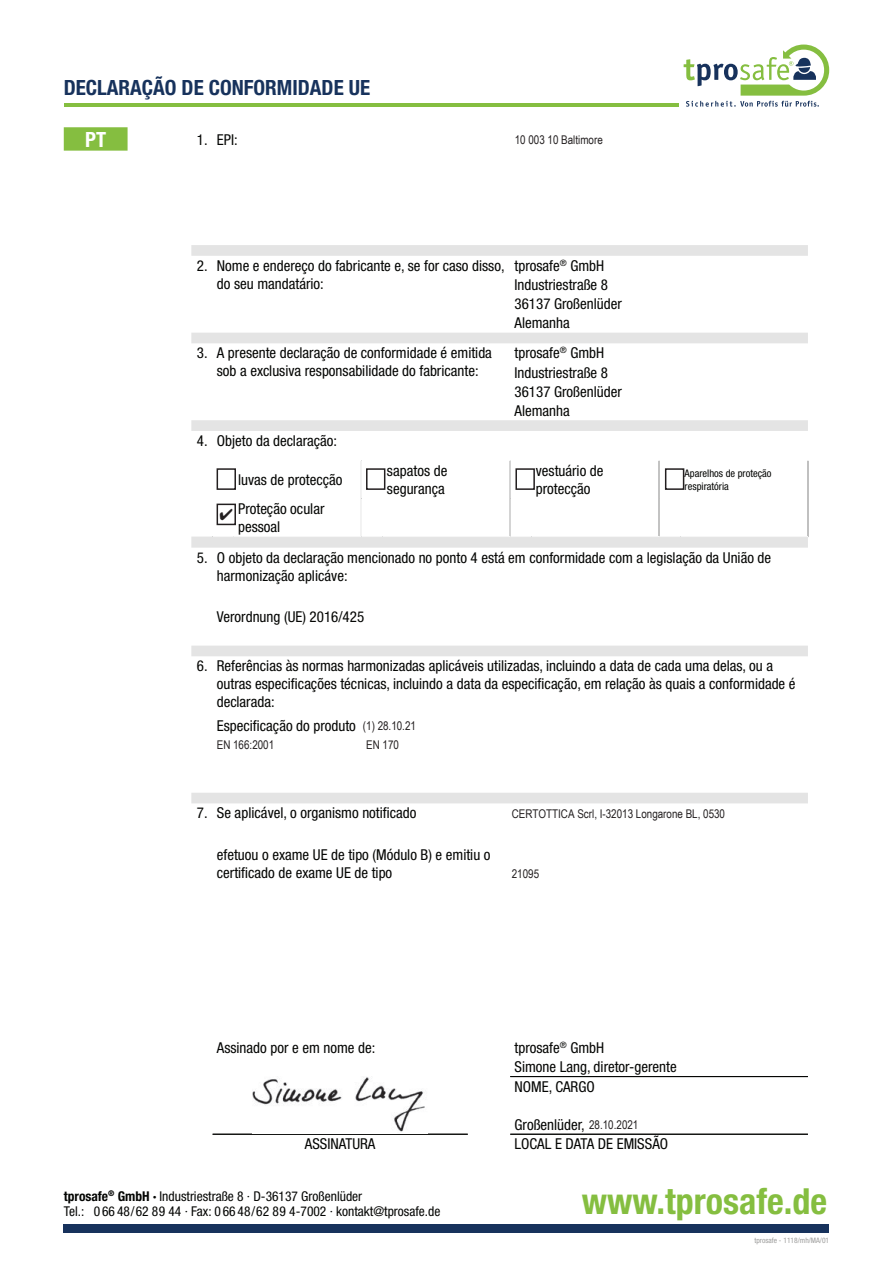
<style>
.page{position:relative;width:893px;height:1263px;background:#fff}
.page>*{position:absolute;margin:0;border:0;box-sizing:border-box;transform-origin:0 0}
.t1{font:700 condensed 36px "Helvetica Neue LTW1 G";color:#85be40}
.t2{font:700 condensed 21px "Helvetica Neue LTW1 G";color:#17325c}
.t3{font:700 condensed 21px "Helvetica Neue LTW1 G";color:#fff}
.t4{font:condensed 15px/18px "Helvetica Neue LTW1 G";color:#040503}
.t5{font:condensed 13.5px/15px "Helvetica Neue LTW1 G";color:#040503}
.t6{font:12px "Arial Narrow";color:#231f20}
.t7{font:condensed 10.5px/12.6px "Helvetica Neue LTW1 G";color:#040503}
.t8{font:condensed 7.5px "Helvetica Neue LTW1 G";color:#9d9d9c}
.s1{font-weight:700}
</style>
<div class="page">
<hr style="left:64px;top:103px;width:614px;height:4px;background:#85be40">
<svg style="left:684px;top:45px;width:145px;height:62px"></svg>
<div style="left:64px;top:1225px;width:765px;height:8px;background:#17325c"></div>
<svg style="left:64px;top:127px;width:64px;height:24px;background:#88c046"></svg>
<svg style="left:191px;top:245px;width:617px;height:558px"></svg>
<hr style="left:361px;top:461px;width:1px;height:38px;background:#fff">
<hr style="left:361px;top:499px;width:1px;height:37px;background:#fff">
<svg style="left:213px;top:536px;width:21px;height:1px"></svg>
<hr style="left:234px;top:536px;width:127px;height:1px;background:#fff">
<hr style="left:510px;top:461px;width:1px;height:38px;background:#fff">
<hr style="left:510px;top:499px;width:1px;height:37px;background:#fff">
<svg style="left:361px;top:536px;width:22px;height:1px"></svg>
<hr style="left:383px;top:536px;width:127px;height:1px;background:#fff">
<hr style="left:659px;top:461px;width:1px;height:38px;background:#fff">
<hr style="left:659px;top:499px;width:1px;height:37px;background:#fff">
<svg style="left:510px;top:536px;width:21px;height:1px"></svg>
<hr style="left:531px;top:536px;width:128px;height:1px;background:#fff">
<hr style="left:807px;top:461px;width:1px;height:38px;background:#fff">
<hr style="left:807px;top:499px;width:1px;height:37px;background:#fff">
<svg style="left:659px;top:536px;width:21px;height:1px"></svg>
<hr style="left:680px;top:536px;width:128px;height:1px;background:#fff">
<hr style="left:213px;top:1134px;width:255px;height:1px;background:#040503">
<hr style="left:510px;top:1076px;width:298px;height:1px;background:#040503">
<hr style="left:510px;top:1134px;width:298px;height:1px;background:#040503">
<img style="left:253px;top:1077px;width:172px;height:55px">
<div style="left:217px;top:468px;width:19px;height:22px;border:2px solid #231f20"></div>
<svg style="left:365px;top:468px;width:171px;height:23px"></svg>
<div style="left:665px;top:468px;width:19px;height:22px;border:2px solid #231f20"></div>
<div style="left:217px;top:504px;width:19px;height:21px;border:2px solid #231f20"></div>
<svg style="left:220px;top:509px;width:12px;height:11px"></svg>
<h2 class="t2" style="left:64px;top:75px;width:308px">DECLARAÇÃO DE CONFORMIDADE UE</h2>
<h2 class="t3" style="left:85px;top:127px;width:22px">PT</h2>
<p class="t4" style="left:197px;top:132px;width:42px">1. EPI:</p>
<p class="t6" style="left:515px;top:133px;width:90px">10 003 10 Baltimore</p>
<p class="t4" style="left:217px;top:258px;width:289px;text-indent:-20px">2. Nome e endereço do fabricante e, se for caso disso, do seu mandatário:</p>
<p class="t4" style="left:197px;top:345px;width:297px;text-align:center">3. A presente declaração de conformidade é emitida sob a exclusiva responsabilidade do fabricante:</p>
<p class="t4" style="left:514px;top:257px;width:109px;line-height:19.2px">tprosafe<sup>®</sup> GmbH<br>Industriestraße 8<br>36137 Großenlüder</p>
<p class="t4" style="left:514px;top:345px;width:109px;line-height:19.2px">tprosafe<sup>®</sup> GmbH<br>Industriestraße 8<br>36137 Großenlüder</p>
<p class="t4" style="left:515px;top:315px;width:57px">Alemanha</p>
<p class="t4" style="left:515px;top:403px;width:57px">Alemanha</p>
<p class="t4" style="left:197px;top:433px;width:142px">4. Objeto da declaração:</p>
<p class="t4" style="left:238px;top:472px;width:106px">luvas de protecção</p>
<p class="t4" style="left:387px;top:463px;width:62px">sapatos de segurança</p>
<p class="t4" style="left:536px;top:463px;width:69px">vestuário de protecção</p>
<p class="t7" style="left:685px;top:468px;width:88px">Aparelhos de proteção respiratória</p>
<p class="t4" style="left:238px;top:501px;width:88px">Proteção ocular pessoal</p>
<p class="t4" style="left:217px;top:549px;width:556px;text-indent:-20px">5. O objeto da declaração mencionado no ponto 4 está em conformidade com a legislação da União de harmonização aplicáve:</p>
<p class="t4" style="left:217px;top:609px;width:149px">Verordnung (UE) 2016/425</p>
<p class="t4" style="left:217px;top:658px;width:580px;text-indent:-20px">6. Referências às normas harmonizadas aplicáveis utilizadas, incluindo a data de cada uma delas, ou a outras especificações técnicas, incluindo a data da especificação, em relação às quais a conformidade é declarada:</p>
<p class="t4" style="left:217px;top:718px;width:141px">Especificação do produto</p>
<p class="t6" style="left:363px;top:719px;width:55px">(1) 28.10.21</p>
<p class="t6" style="left:217px;top:738px;width:59px">EN 166:2001</p>
<p class="t6" style="left:366px;top:738px;width:34px">EN 170</p>
<p class="t4" style="left:197px;top:805px;width:221px">7. Se aplicável, o organismo notificado</p>
<p class="t4" style="left:217px;top:847px;width:275px">efetuou o exame UE de tipo (Módulo B) e emitiu o certificado de exame UE de tipo</p>
<p class="t6" style="left:512px;top:807px;width:215px">CERTOTTICA Scrl, I-32013 Longarone BL, 0530</p>
<p class="t6" style="left:512px;top:866px;width:29px">21095</p>
<p class="t4" style="left:217px;top:1040px;width:160px">Assinado por e em nome de:</p>
<p class="t4" style="left:514px;top:1040px;width:91px">tprosafe<sup>®</sup> GmbH</p>
<p class="t4" style="left:514px;top:1059px;width:164px;line-height:19.2px">Simone Lang, diretor-gerente<br>NOME, CARGO</p>
<p class="t4" style="left:514px;top:1117px;width:72px">Großenlüder,</p>
<p class="t6" style="left:589px;top:1118px;width:51px">28.10.2021</p>
<p class="t4" style="left:305px;top:1136px;width:72px">ASSINATURA</p>
<p class="t4" style="left:514px;top:1136px;width:155px">LOCAL E DATA DE EMISSÃO</p>
<p class="t5" style="left:64px;top:1189px;width:378px"><span class="s1">tprosafe</span><sup>®</sup> <span class="s1">GmbH ·</span> Industriestraße 8 · D-36137 Großenlüder<br>Tel.: 0 66 48/62 8 9 44 · Fax: 0 66 48/62 8 9 4-7002 · kontakt@tprosafe.de</p>
<h1 class="t1" style="left:582px;top:1181px;width:247px">www.tprosafe.de</h1>
<p class="t8" style="left:755px;top:1238px;width:76px">tprosafe - 1118/mh/MA/01</p>
</div>
